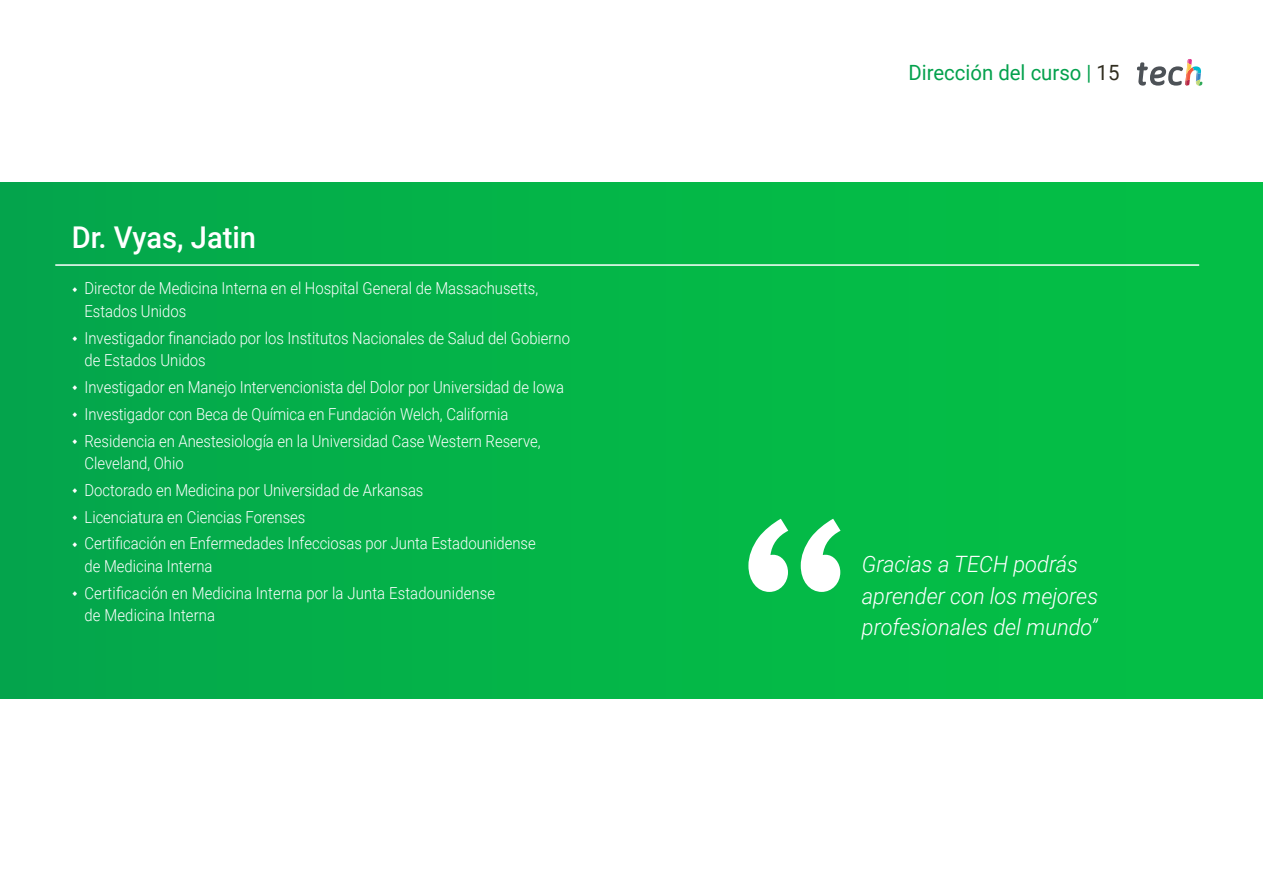
<style>
.page{position:relative;width:1263px;height:893px;background:#fff}
.page>*{position:absolute;margin:0;border:0;box-sizing:border-box;transform-origin:0 0}
.t1{font:500 30px "Roboto";color:#fff}
.t2{font:italic 300 22.5px/31.5px "Roboto";color:#fff}
.t3{font:21px "Roboto";color:#04a14d}
.t4{font:300 16.5px/26.7px "Roboto";color:#fff;scale:.9 1}
.s1{color:#312e20}
</style>
<div class="page">
<div style="left:0;top:182px;width:1263px;height:516px;background:linear-gradient(to right,#04a74b,#04c245)"></div>
<svg style="left:748px;top:519px;width:92px;height:73px"></svg>
<hr style="left:55px;top:264px;width:1144px;height:2px;background:#fff">
<svg style="left:1137px;top:59px;width:65px;height:27px"></svg>
<svg style="left:73px;top:287px;width:4px;height:5px"></svg>
<svg style="left:73px;top:336px;width:4px;height:5px"></svg>
<svg style="left:73px;top:385px;width:4px;height:5px"></svg>
<svg style="left:73px;top:412px;width:4px;height:5px"></svg>
<svg style="left:73px;top:439px;width:4px;height:5px"></svg>
<svg style="left:73px;top:488px;width:4px;height:5px"></svg>
<svg style="left:73px;top:515px;width:4px;height:5px"></svg>
<svg style="left:73px;top:542px;width:4px;height:5px"></svg>
<svg style="left:73px;top:591px;width:4px;height:5px"></svg>
<h1 class="t1" style="left:72px;top:216px;width:186px">Dr. Vyas, Jatin</h1>
<p class="t4" style="left:85px;top:277px;width:506px;line-height:22.5px">Director de Medicina Interna en el Hospital General de Massachusetts,<br>Estados Unidos</p>
<p class="t4" style="left:85px;top:326px;width:541px;line-height:22.5px">Investigador financiado por los Institutos Nacionales de Salud del Gobierno de Estados Unidos</p>
<p class="t4" style="left:85px;top:373px;width:534px">Investigador en Manejo Intervencionista del Dolor por Universidad de Iowa<br>Investigador con Beca de Química en Fundación Welch, California<br>Residencia en Anestesiología en la Universidad Case Western Reserve,</p>
<p class="t4" style="left:85px;top:449px;width:503px">Cleveland, Ohio<br>Doctorado en Medicina por Universidad de Arkansas<br>Licenciatura en Ciencias Forenses<br>Certificación en Enfermedades Infecciosas por Junta Estadounidense</p>
<p class="t4" style="left:85px;top:552px;width:458px">de Medicina Interna<br>Certificación en Medicina Interna por la Junta Estadounidense</p>
<p class="t4" style="left:85px;top:601px;width:147px">de Medicina Interna</p>
<p class="t3" style="left:908px;top:57px;width:213px">Dirección del curso | <span class="s1">15</span></p>
<h2 class="t2" style="left:862px;top:548px;width:238px">Gracias a TECH podrás aprender con los mejores profesionales del mundo”</h2>
</div>
